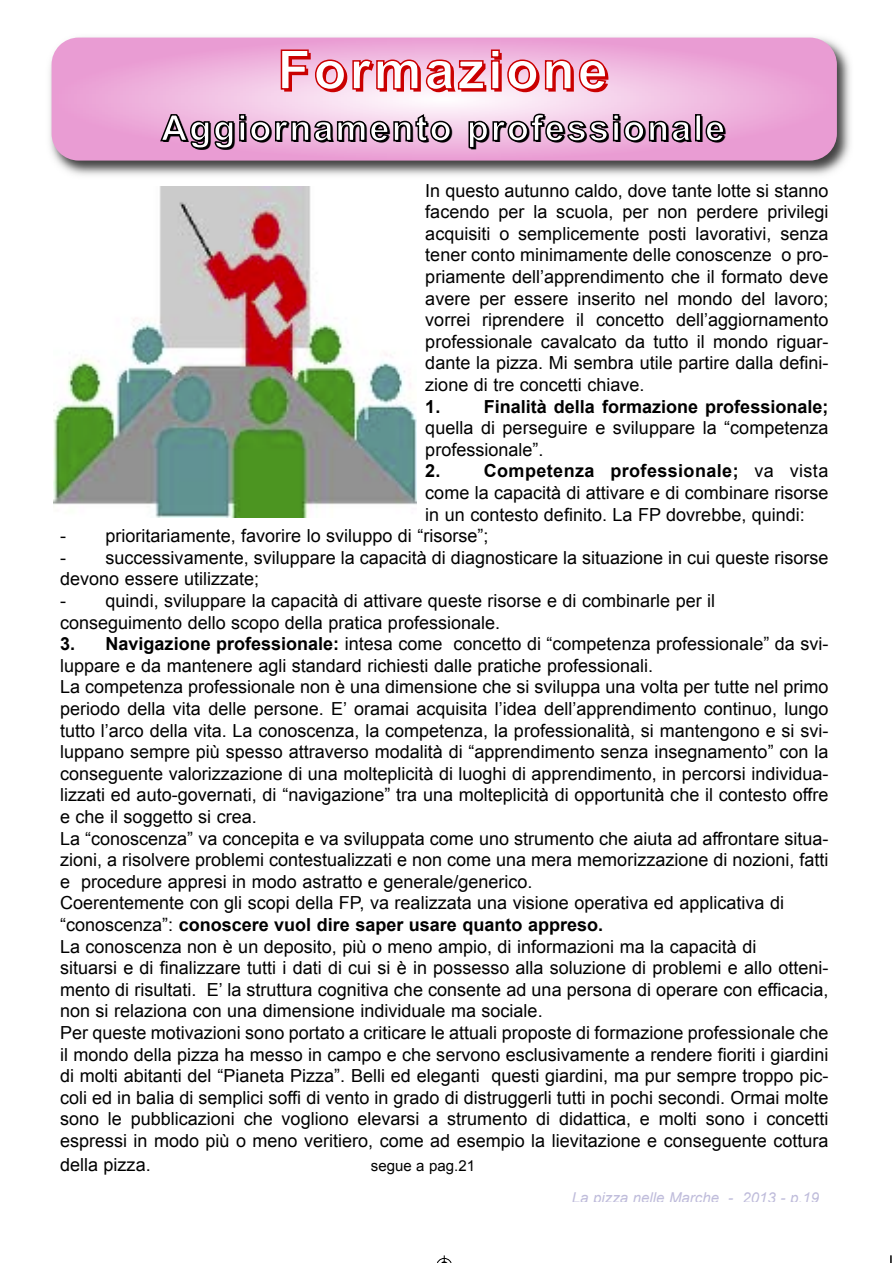
<style>
.page{position:relative;width:893px;height:1263px;background:#fff}
.page>*{position:absolute;margin:0;border:0;box-sizing:border-box;transform-origin:0 0}
.t1{font:700 54px "Arial";letter-spacing:.055em;color:#ca0000}
.t2{font:700 36px "Arial";letter-spacing:.055em;color:#000}
.t3{font:18px/21.6px "Arial";color:#000}
.t4{font:700 18px "Arial";color:#000}
.t5{font:italic 15px "Arial";color:#bfbcdb}
.t6{font:15px "Arial";color:#000}
.s1{font-weight:700}
</style>
<div class="page">
<img style="left:49px;top:37px;width:801px;height:139px">
<img style="left:52px;top:38px;width:784px;height:123px">
<svg style="left:280px;top:49px;width:327px;height:42px"></svg>
<svg style="left:159px;top:113px;width:566px;height:37px;background:#c5a3bb"></svg>
<img style="left:54px;top:187px;width:362px;height:330px">
<svg style="left:437px;top:1255px;width:15px;height:8px"></svg>
<h1 class="t1" style="left:280px;top:43px;width:332px">Formazione</h1>
<h2 class="t2" style="left:163px;top:110px;width:565px">Aggiornamento professionale</h2>
<p class="t3" style="left:425px;top:179px;width:404px;text-align:justify">In questo autunno caldo, dove tante lotte si stanno facendo per la scuola, per non perdere privilegi acquisiti o semplicemente posti lavorativi, senza tener conto minimamente delle conoscenze o pro&shy;priamente dell’apprendimento che il formato deve avere per essere inserito nel mondo del lavoro; vorrei riprendere il concetto dell’aggiornamento professionale cavalcato da tutto il mondo riguar&shy;dante la pizza. Mi sembra utile partire dalla defini&shy;zione di tre concetti chiave.</p>
<p class="t4" style="left:425px;top:396px;width:17px">1.</p>
<p class="t4" style="left:484px;top:396px;width:346px">Finalità della formazione professionale;</p>
<p class="t3" style="left:425px;top:417px;width:404px">quella di perseguire e sviluppare la “competenza professionale”.</p>
<p class="t4" style="left:425px;top:461px;width:17px">2.</p>
<p class="t3" style="left:425px;top:460px;width:404px;text-align:justify;text-indent:58px"><span class="s1">Competenza professionale;</span> va vista come la capacità di attivare e di combinare risorse in un contesto definito. La FP dovrebbe, quindi:</p>
<p class="t3" style="left:60px;top:525px;width:430px">- prioritariamente, favorire lo sviluppo di “risorse”;</p>
<p class="t3" style="left:60px;top:547px;width:769px">- successivamente, sviluppare la capacità di diagnosticare la situazione in cui queste risorse devono essere utilizzate;</p>
<p class="t3" style="left:60px;top:590px;width:656px">- quindi, sviluppare la capacità di attivare queste risorse e di combinarle per il conseguimento dello scopo della pratica professionale.</p>
<p class="t3" style="left:60px;top:633px;width:769px"><span class="s1">3. Navigazione professionale:</span> intesa come concetto di “competenza professionale” da svi&shy;luppare e da mantenere agli standard richiesti dalle pratiche professionali.<br>La competenza professionale non è una dimensione che si sviluppa una volta per tutte nel primo periodo della vita delle persone. E’ oramai acquisita l’idea dell’apprendimento continuo, lungo tutto l’arco della vita. La conoscenza, la competenza, la professionalità, si mantengono e si svi&shy;luppano sempre più spesso attraverso modalità di “apprendimento senza insegnamento” con la conseguente valorizzazione di una molteplicità di luoghi di apprendimento, in percorsi individua&shy;lizzati ed auto-governati, di “navigazione” tra una molteplicità di opportunità che il contesto offre e che il soggetto si crea.<br>La “conoscenza” va concepita e va sviluppata come uno strumento che aiuta ad affrontare situa&shy;zioni, a risolvere problemi contestualizzati e non come una mera memorizzazione di nozioni, fatti e procedure appresi in modo astratto e generale/generico.<br>Coerentemente con gli scopi della FP, va realizzata una visione operativa ed applicativa di “conoscenza”: <span class="s1">conoscere vuol dire saper usare quanto appreso.<br></span>La conoscenza non è un deposito, più o meno ampio, di informazioni ma la capacità di<br>situarsi e di finalizzare tutti i dati di cui si è in possesso alla soluzione di problemi e allo otteni&shy;mento di risultati. E’ la struttura cognitiva che consente ad una persona di operare con efficacia, non si relaziona con una dimensione individuale ma sociale.<br>Per queste motivazioni sono portato a criticare le attuali proposte di formazione professionale che il mondo della pizza ha messo in campo e che servono esclusivamente a rendere fioriti i giardini di molti abitanti del “Pianeta Pizza”. Belli ed eleganti questi giardini, ma pur sempre troppo pic&shy;coli ed in balia di semplici soffi di vento in grado di distruggerli tutti in pochi secondi. Ormai molte sono le pubblicazioni che vogliono elevarsi a strumento di didattica, e molti sono i concetti espressi in modo più o meno veritiero, come ad esempio la lievitazione e conseguente cottura</p>
<p class="t3" style="left:60px;top:1154px;width:92px">della pizza.</p>
<p class="t6" style="left:371px;top:1157px;width:106px">segue a pag.21</p>
<p class="t5" style="left:572px;top:1190px;width:249px">La pizza nelle Marche - 2013 - p.19</p>
</div>
